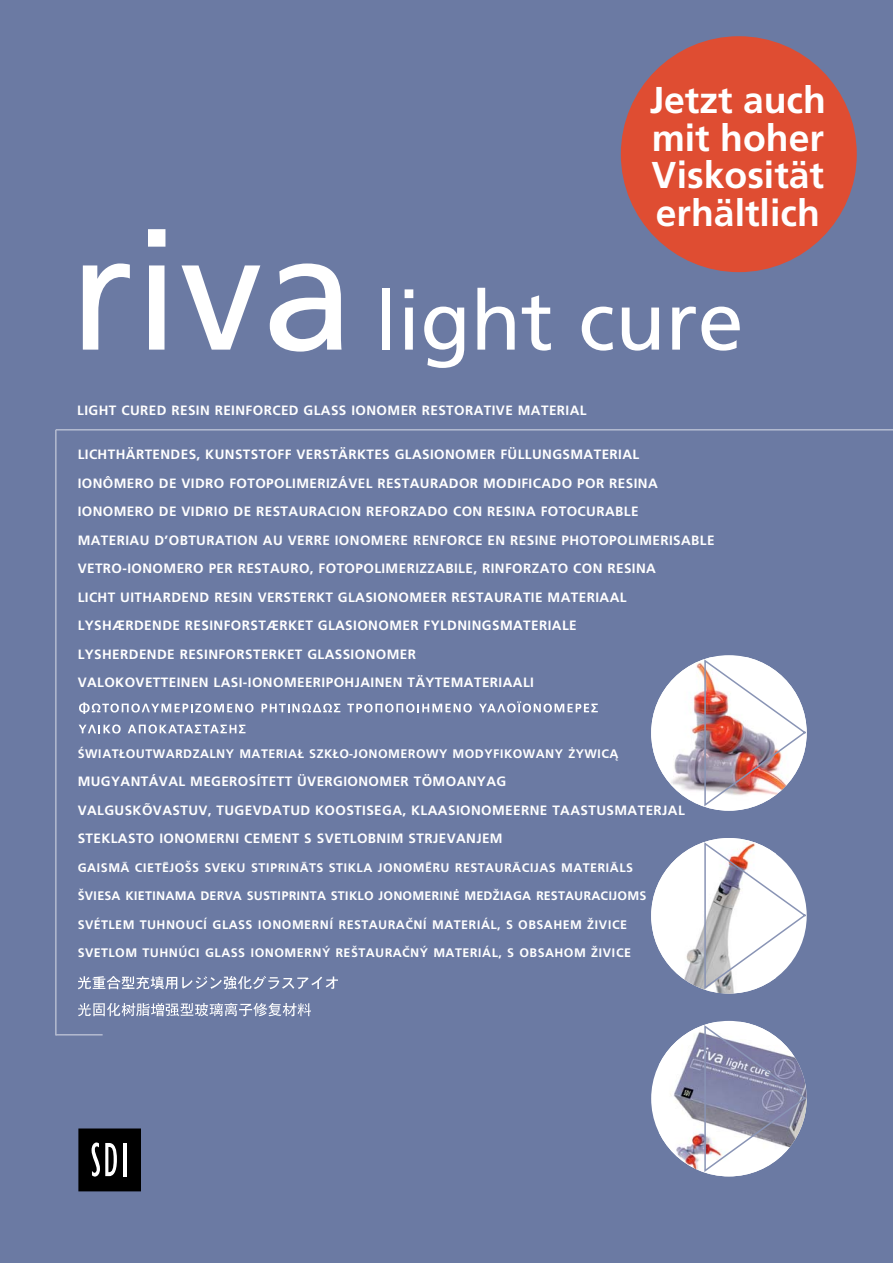
<style>
.page{position:relative;width:893px;height:1263px;background:#6b7aa3}
.page>*{position:absolute;margin:0;border:0;box-sizing:border-box;transform-origin:0 0}
.t1{font:82.5px "Frutiger";color:#fff}
.t2{font:700 37.35px/37.5px "Frutiger";color:#fff;text-align:justify}
.t3{font:700 13.5px/28.5px "Frutiger";letter-spacing:.03em;color:#fff}
.t4{font:700 13.5px/28.5px "HS Grotesk CE";letter-spacing:.03em;color:#fff}
.s1{font-size:165px}
.s2{font-family:"Frutiger"}
</style>
<div class="page">
<div style="left:79px;top:1129px;width:61px;height:62px;background:#000"></div>
<svg style="left:91px;top:1142px;width:26px;height:35px"></svg>
<hr style="left:123px;top:1143px;width:3px;height:33px;background:#fff">
<hr style="left:56px;top:429px;width:837px;height:1px;background:#b5bcd1">
<hr style="left:55px;top:430px;width:2px;height:605px;background:#b5bcd1">
<hr style="left:56px;top:1034px;width:47px;height:1px;background:#b5bcd1">
<img style="left:659px;top:1025px;width:93px;height:151px">
<svg style="left:704px;top:1023px;width:103px;height:150px"></svg>
<img style="left:651px;top:657px;width:99px;height:154px">
<img style="left:704px;top:658px;width:103px;height:150px">
<img style="left:651px;top:838px;width:99px;height:155px">
<svg style="left:704px;top:841px;width:103px;height:150px;background:#d4d5dc"></svg>
<svg style="left:78px;top:1003px;width:233px;height:13px"></svg>
<svg style="left:78px;top:976px;width:260px;height:13px"></svg>
<svg style="left:79px;top:702px;width:175px;height:12px"></svg>
<svg style="left:262px;top:703px;width:78px;height:9px"></svg>
<svg style="left:347px;top:703px;width:125px;height:9px"></svg>
<svg style="left:479px;top:701px;width:119px;height:11px"></svg>
<svg style="left:79px;top:724px;width:42px;height:9px"></svg>
<svg style="left:128px;top:724px;width:117px;height:9px"></svg>
<div style="left:621px;top:36px;width:236px;height:236px;background:#df4d32;border-radius:50%"></div>
<p class="t2" style="left:650px;top:85px;width:178px">Jetzt auch mit hoher Viskosität erhältlich</p>
<p class="t1" style="left:70px;top:288px;width:675px"><span class="s1">riva</span> light cure</p>
<p class="t3" style="left:77px;top:397px;width:511px">LIGHT CURED RESIN REINFORCED GLASS IONOMER RESTORATIVE MATERIAL</p>
<p class="t3" style="left:78px;top:441px;width:638px">LICHTHÄRTENDES, KUNSTSTOFF VERSTÄRKTES GLASIONOMER FÜLLUNGSMATERIAL IONÔMERO DE VIDRO FOTOPOLIMERIZÁVEL RESTAURADOR MODIFICADO POR RESINA IONOMERO DE VIDRIO DE RESTAURACION REFORZADO CON RESINA FOTOCURABLE<br>MATERIAU D’OBTURATION AU VERRE IONOMERE RENFORCE EN RESINE PHOTOPOLIMERISABLE VETRO-IONOMERO PER RESTAURO, FOTOPOLIMERIZZABILE, RINFORZATO CON RESINA<br>LICHT UITHARDEND RESIN VERSTERKT GLASIONOMEER RESTAURATIE MATERIAAL LYSHÆRDENDE RESINFORSTÆRKET GLASIONOMER FYLDNINGSMATERIALE<br>LYSHERDENDE RESINFORSTERKET GLASSIONOMER<br>VALOKOVETTEINEN LASI-IONOMEERIPOHJAINEN TÄYTEMATERIAALI</p>
<p class="t4" style="left:78px;top:739px;width:609px">ŚWIATŁOUTWARDZALNY MATERIAŁ SZKŁO-JONOMEROWY MODYFIKOWANY ŻYWICĄ <span class="s2">MUGYANTÁVAL MEGEROSÍTETT ÜVERGIONOMER TÖMOANYAG<br>VALGUSKÕVASTUV, TUGEVDATUD KOOSTISEGA, KLAASIONOMEERNE TAASTUSMATERJAL STEKLASTO IONOMERNI CEMENT S SVETLOBNIM STRJEVANJEM<br></span>GAISMĀ CIETĒJOŠS SVEKU STIPRINĀTS STIKLA JONOMĒRU RESTAURĀCIJAS MATERIĀLS<br>ŠVIESA KIETINAMA DERVA SUSTIPRINTA STIKLO JONOMERINĖ MEDŽIAGA RESTAURACIJOMS SVÉTLEM TUHNOUCÍ GLASS IONOMERNÍ RESTAURAČNÍ MATERIÁL, S OBSAHEM ŽIVICE SVETLOM TUHNÚCI GLASS IONOMERNÝ REŠTAURAČNÝ MATERIÁL, S OBSAHOM ŽIVICE</p>
</div>
